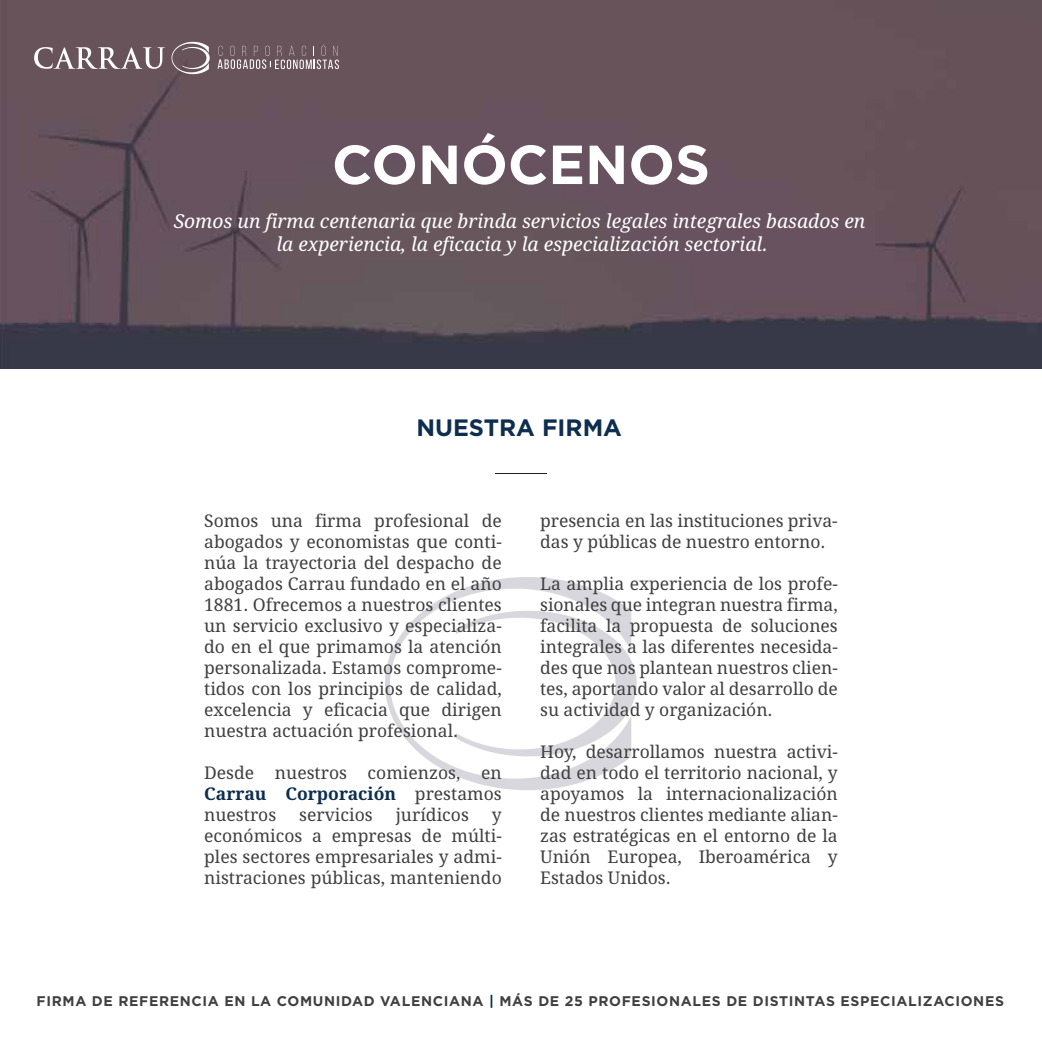
<style>
.page{position:relative;width:1042px;height:1042px;background:#fff}
.page>*{position:absolute;margin:0;border:0;box-sizing:border-box;transform-origin:0 0}
.t1{font:700 54.77px "Gotham";color:#fff}
.t2{font:700 23.62px "Gotham";color:#0e2e4f}
.t3{font:italic 19.25px/23.1px "Droid Serif";color:#fff;text-align:center}
.t4{font:17.5px/21px "Droid Serif";letter-spacing:-.005em;color:#404041;text-align:justify}
.t5{font:700 14px "Gotham";letter-spacing:.045em;color:#404041}
.s1{font-weight:700;color:#0e2e4f}
.s2{color:#0e2e4f}
</style>
<div class="page">
<svg style="left:385px;top:577px;width:246px;height:213px"></svg>
<img style="left:0;top:0;width:1042px;height:369px">
<hr style="left:495px;top:473px;width:52px;height:1px;background:#231f20">
<svg style="left:456px;top:611px;width:181px;height:145px"></svg>
<svg style="left:34px;top:47px;width:131px;height:22px"></svg>
<svg style="left:171px;top:42px;width:39px;height:32px"></svg>
<svg style="left:218px;top:44px;width:121px;height:25px;background:#806e74"></svg>
<h1 class="t1" style="left:332px;top:145px;width:380px">CONÓCENOS</h1>
<p class="t3" style="left:174px;top:210px;width:693px">Somos un firma centenaria que brinda servicios legales integrales basados en la experiencia, la eficacia y la especialización sectorial.</p>
<h2 class="t2" style="left:416px;top:420px;width:207px">NUESTRA FIRMA</h2>
<p class="t4" style="left:204px;top:512px;width:299px">Somos una firma profesional de abogados y economistas que conti&shy;núa la trayectoria del despacho de abogados Carrau fundado en el año 1881. Ofrecemos a nuestros clientes un servicio exclusivo y especializa&shy;do en el que primamos la atención personalizada. Estamos comprome&shy;tidos con los principios de calidad, excelencia y eficacia que dirigen nuestra actuación profesional.</p>
<p class="t4" style="left:204px;top:764px;width:299px">Desde nuestros comienzos, en <span class="s1">Carrau Corporación</span> prestamos nuestros</p>
<p class="t4" style="left:299px;top:806px;width:75px">servicios</p>
<p class="t4" style="left:396px;top:806px;width:75px">jurídicos</p>
<p class="t4" style="left:204px;top:806px;width:299px;text-indent:288px">y económicos a empresas de múlti&shy;ples sectores empresariales y admi&shy;nistraciones públicas, manteniendo</p>
<p class="t4" style="left:540px;top:512px;width:299px">presencia en las instituciones priva&shy;das y públicas de nuestro entorno.</p>
<p class="t4" style="left:540px;top:575px;width:299px">La amplia experiencia de los profe&shy;sionales que integran nuestra firma, facilita la propuesta de soluciones integrales a las diferentes necesida&shy;des que nos plantean nuestros clien&shy;tes, aportando valor al desarrollo de su actividad y organización.</p>
<p class="t4" style="left:540px;top:743px;width:299px">Hoy, desarrollamos nuestra activi&shy;dad en todo el territorio nacional, y apoyamos la internacionalización de nuestros clientes mediante alian&shy;zas estratégicas en el entorno de la Unión Europea, Iberoamérica y Estados Unidos.</p>
<p class="t5" style="left:37px;top:996px;width:969px">FIRMA DE REFERENCIA EN LA COMUNIDAD VALENCIANA <span class="s2">|</span> MÁS DE 25 PROFESIONALES DE DISTINTAS ESPECIALIZACIONES</p>
</div>
